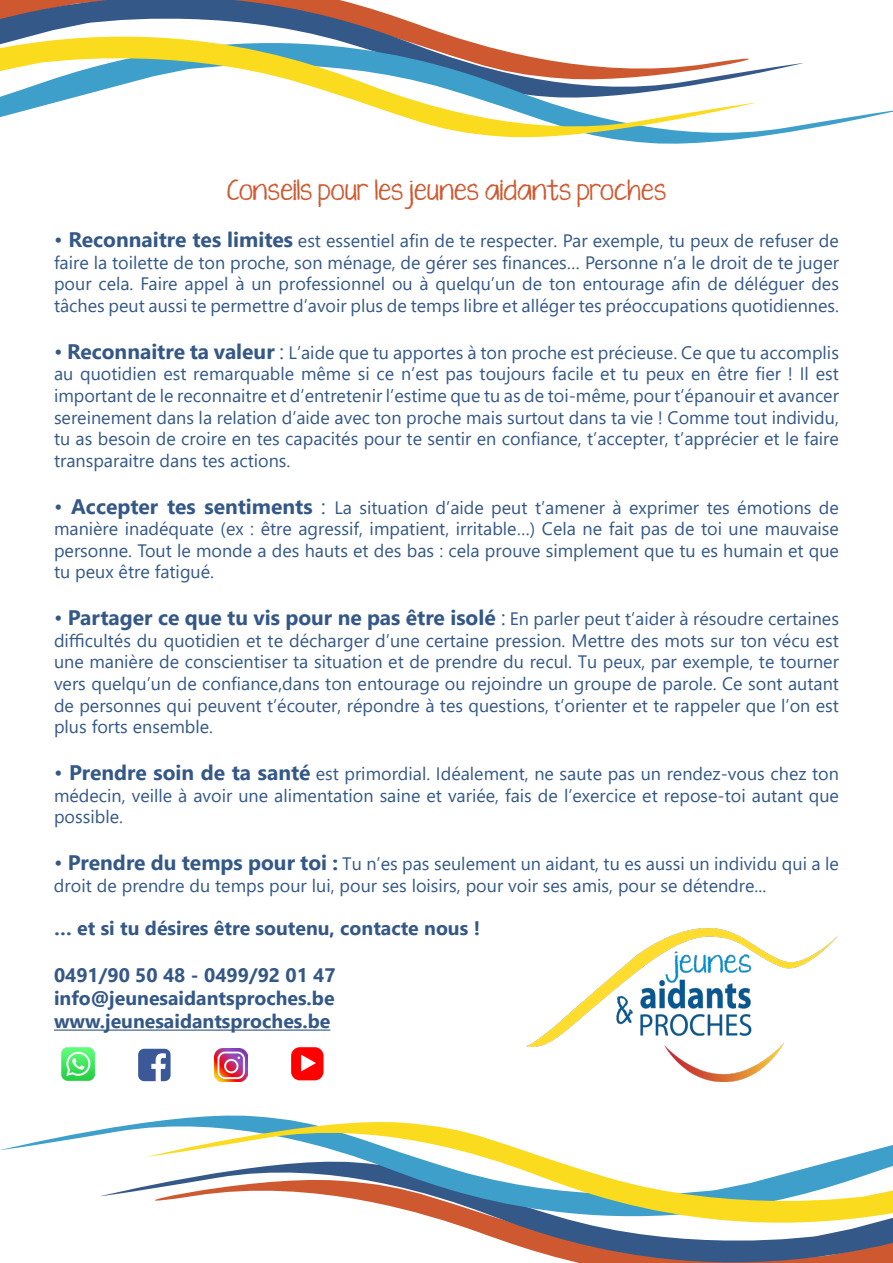
<style>
.page{position:relative;width:893px;height:1263px;background:#fff}
.page>*{position:absolute;margin:0;border:0;box-sizing:border-box;transform-origin:0 0}
.t1{font:21px "KG Ten Thousand Reasons Alt";color:#ce582f}
.t2{font:700 19.5px/23.4px "Segoe UI";color:#345887;text-align:justify}
.t3{font:18px/21.6px "Segoe UI";color:#345887;text-align:justify}
.s1{font-size:21px}
.s2{font-weight:700;font-size:21px}
</style>
<div class="page">
<svg style="left:756px;top:63px;width:137px;height:74px"></svg>
<svg style="left:0;top:0;width:756px;height:144px"></svg>
<hr style="left:54px;top:1029px;width:276px;height:2px;background:#345887">
<svg style="left:0;top:1122px;width:148px;height:75px"></svg>
<svg style="left:148px;top:1115px;width:745px;height:148px"></svg>
<img style="left:526px;top:928px;width:312px;height:153px">
<img style="left:62px;top:1048px;width:32px;height:32px">
<img style="left:215px;top:1049px;width:32px;height:32px">
<img style="left:138px;top:1049px;width:33px;height:32px">
<img style="left:291px;top:1047px;width:33px;height:33px">
<p class="t1" style="left:227px;top:175px;width:441px">Conseils pour les jeunes aidants proches</p>
<p class="t3" style="left:54px;top:228px;width:786px"><span class="s1">•</span> <span class="s2">Reconnaitre tes limites</span> est essentiel afin de te respecter. Par exemple, tu peux de refuser de faire la toilette de ton proche, son ménage, de gérer ses finances… Personne n’a le droit de te juger pour cela. Faire appel à un professionnel ou à quelqu’un de ton entourage afin de déléguer des tâches peut aussi te permettre d’avoir plus de temps libre et alléger tes préoccupations quotidiennes.</p>
<p class="t3" style="left:54px;top:340px;width:786px"><span class="s1">•</span> <span class="s2">Reconnaitre ta valeur</span> <span class="s1">:</span> L’aide que tu apportes à ton proche est précieuse. Ce que tu accomplis au quotidien est remarquable même si ce n’est pas toujours facile et tu peux en être fier ! Il est important de le reconnaitre et d’entretenir l’estime que tu as de toi-même, pour t’épanouir et avancer sereinement dans la relation d’aide avec ton proche mais surtout dans ta vie ! Comme tout individu, tu as besoin de croire en tes capacités pour te sentir en confiance, t’accepter, t’apprécier et le faire transparaitre dans tes actions.</p>
<p class="t3" style="left:54px;top:495px;width:786px"><span class="s1">•</span> <span class="s2">Accepter tes sentiments</span> <span class="s1">:</span> La situation d’aide peut t’amener à exprimer tes émotions de manière inadéquate (ex : être agressif, impatient, irritable…) Cela ne fait pas de toi une mauvaise personne. Tout le monde a des hauts et des bas : cela prouve simplement que tu es humain et que tu peux être fatigué.</p>
<p class="t3" style="left:54px;top:606px;width:786px"><span class="s1">•</span> <span class="s2">Partager ce que tu vis pour ne pas être isolé</span> <span class="s1">:</span> En parler peut t’aider à résoudre certaines difficultés du quotidien et te décharger d’une certaine pression. Mettre des mots sur ton vécu est une manière de conscientiser ta situation et de prendre du recul. Tu peux, par exemple, te tourner vers quelqu’un de confiance,dans ton entourage ou rejoindre un groupe de parole. Ce sont autant de personnes qui peuvent t’écouter, répondre à tes questions, t’orienter et te rappeler que l’on est plus forts ensemble.</p>
<p class="t3" style="left:54px;top:761px;width:786px"><span class="s1">•</span> <span class="s2">Prendre soin de ta santé</span> est primordial. Idéalement, ne saute pas un rendez-vous chez ton médecin, veille à avoir une alimentation saine et variée, fais de l’exercice et repose-toi autant que possible.</p>
<p class="t3" style="left:54px;top:851px;width:786px"><span class="s1">•</span> <span class="s2">Prendre du temps pour toi :</span> Tu n’es pas seulement un aidant, tu es aussi un individu qui a le droit de prendre du temps pour lui, pour ses loisirs, pour voir ses amis, pour se détendre...</p>
<p class="t2" style="left:54px;top:915px;width:428px">… et si tu désires être soutenu, contacte nous !</p>
<p class="t2" style="left:54px;top:961px;width:283px">0491/90 50 48 - 0499/92 01 47 info@jeunesaidantsproches.be www.jeunesaidantsproches.be</p>
</div>
